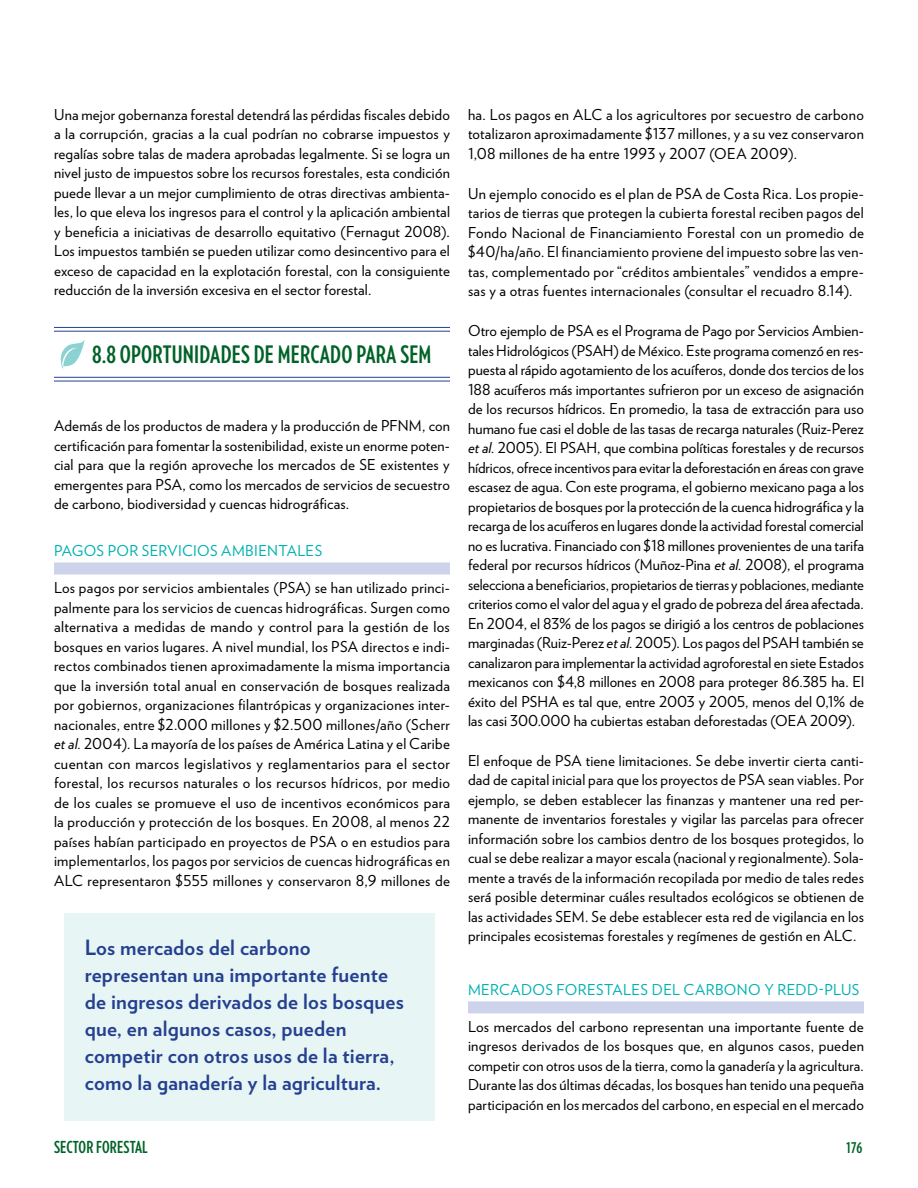
<style>
.page{position:relative;width:918px;height:1188px;background:#fff}
.page>*{position:absolute;margin:0;border:0;box-sizing:border-box;transform-origin:0 0}
.t1{font:700 24px "Verlag Compressed";letter-spacing:.01em;color:#006227}
.t2{font:700 21px/27px "Verlag";letter-spacing:.01em;color:#25408f}
.t3{font:700 16.5px "Verlag Compressed";letter-spacing:.01em;color:#006227}
.t4{font:15px/19.5px "Verlag";letter-spacing:.01em;color:#000;text-align:justify}
.t5{font:15px "Verlag";letter-spacing:.025em;color:#00b1b0}
.t6{font:700 15px "Verlag Compressed";color:#006227}
.s1{font-style:italic}
</style>
<div class="page">
<hr style="left:54px;top:327px;width:396px;height:1px;background:#25408f">
<hr style="left:54px;top:331px;width:396px;height:1px;background:#25408f">
<hr style="left:54px;top:377px;width:396px;height:1px;background:#25408f">
<hr style="left:54px;top:381px;width:396px;height:1px;background:#25408f">
<div style="left:54px;top:562px;width:396px;height:12px;background:#ccd3eb"></div>
<svg style="left:60px;top:339px;width:25px;height:30px"></svg>
<div style="left:468px;top:1001px;width:396px;height:12px;background:#ccd3eb"></div>
<div style="left:64px;top:914px;width:371px;height:207px;background:#e7f5f5"></div>
<p class="t4" style="left:54px;top:104px;width:398px">Una mejor gobernanza forestal detendrá las pérdidas fiscales debido a la corrupción, gracias a la cual podrían no cobrarse impuestos y regalías sobre talas de madera aprobadas legalmente. Si se logra un nivel justo de impuestos sobre los recursos forestales, esta condición puede llevar a un mejor cumplimiento de otras directivas ambienta&shy;les, lo que eleva los ingresos para el control y la aplicación ambiental y beneficia a iniciativas de desarrollo equitativo (Fernagut 2008).<br>Los impuestos también se pueden utilizar como desincentivo para el exceso de capacidad en la explotación forestal, con la consiguiente reducción de la inversión excesiva en el sector forestal.</p>
<p class="t1" style="left:92px;top:337px;width:39px">8.8 OPORT</p>
<p class="t1" style="left:172px;top:337px;width:196px">UNIDADES DE MERCADO PARA</p>
<p class="t1" style="left:400px;top:337px;width:33px">SE M</p>
<p class="t4" style="left:54px;top:415px;width:398px">Además de los productos de madera y la producción de PFNM, con certificación para fomentar la sostenibilidad, existe un enorme poten&shy;cial para que la región aproveche los mercados de SE existentes y emergentes para PSA, como los mercados de servicios de secuestro de carbono, biodiversidad y cuencas hidrográficas.</p>
<p class="t5" style="left:54px;top:539px;width:270px">PAGOS POR SERVICIOS AMBIENTALES</p>
<p class="t4" style="left:54px;top:577px;width:398px">Los pagos por servicios ambientales (PSA) se han utilizado princi&shy;palmente para los servicios de cuencas hidrográficas. Surgen como alternativa a medidas de mando y control para la gestión de los bosques en varios lugares. A nivel mundial, los PSA directos e indi&shy;rectos combinados tienen aproximadamente la misma importancia que la inversión total anual en conservación de bosques realizada por gobiernos, organizaciones filantrópicas y organizaciones inter&shy;nacionales, entre $2.000 millones y $2.500 millones/año (Scherr <span class="s1">et al.</span> 2004). La mayoría de los países de América Latina y el Caribe cuentan con marcos legislativos y reglamentarios para el sector forestal, los recursos naturales o los recursos hídricos, por medio de los cuales se promueve el uso de incentivos económicos para la producción y protección de los bosques. En 2008, al menos 22 países habían participado en proyectos de PSA o en estudios para implementarlos, los pagos por servicios de cuencas hidrográficas en ALC representaron $555 millones y conservaron 8,9 millones de</p>
<p class="t2" style="left:85px;top:933px;width:320px">Los mercados del carbono representan una importante fuente de ingresos derivados de los bosques que, en algunos casos, pueden competir con otros usos de la tierra, como la ganadería y la agricultura.</p>
<p class="t4" style="left:468px;top:104px;width:398px">ha. Los pagos en ALC a los agricultores por secuestro de carbono totalizaron aproximadamente $137 millones, y a su vez conservaron 1,08 millones de ha entre 1993 y 2007 (OEA 2009).</p>
<p class="t4" style="left:468px;top:183px;width:397px">Un ejemplo conocido es el plan de PSA de Costa Rica. Los propie&shy;tarios de tierras que protegen la cubierta forestal reciben pagos del Fondo Nacional de Financiamiento Forestal con un promedio de $40/ha/año. El financiamiento proviene del impuesto sobre las ven&shy;tas, complementado por “créditos ambientales” vendidos a empre&shy;sas y a otras fuentes internacionales (consultar el recuadro 8.14).</p>
<p class="t4" style="left:468px;top:320px;width:398px">Otro ejemplo de PSA es el Programa de Pago por Servicios Ambien&shy;tales Hidrológicos (PSAH) de México. Este programa comenzó en res&shy;puesta al rápido agotamiento de los acuíferos, donde dos tercios de los 188 acuíferos más importantes sufrieron por un exceso de asignación de los recursos hídricos. En promedio, la tasa de extracción para uso humano fue casi el doble de las tasas de recarga naturales (Ruiz-Perez <span class="s1">et al.</span> 2005). El PSAH, que combina políticas forestales y de recursos hídricos, ofrece incentivos para evitar la deforestación en áreas con grave escasez de agua. Con este programa, el gobierno mexicano paga a los propietarios de bosques por la protección de la cuenca hidrográfica y la recarga de los acuíferos en lugares donde la actividad forestal comercial no es lucrativa. Financiado con $18 millones provenientes de una tarifa federal por recursos hídricos (Muñoz-Pina <span class="s1">et al.</span> 2008), el programa selecciona a beneficiarios, propietarios de tierras y poblaciones, mediante criterios como el valor del agua y el grado de pobreza del área afectada.<br>En 2004, el 83% de los pagos se dirigió a los centros de poblaciones marginadas (Ruiz-Perez <span class="s1">et al.</span> 2005). Los pagos del PSAH también se canalizaron para implementar la actividad agroforestal en siete Estados mexicanos con $4,8 millones en 2008 para proteger 86.385 ha. El éxito del PSHA es tal que, entre 2003 y 2005, menos del 0,1% de las casi 300.000 ha cubiertas estaban deforestadas (OEA 2009).</p>
<p class="t4" style="left:468px;top:750px;width:398px">El enfoque de PSA tiene limitaciones. Se debe invertir cierta canti&shy;dad de capital inicial para que los proyectos de PSA sean viables. Por ejemplo, se deben establecer las finanzas y mantener una red per&shy;manente de inventarios forestales y vigilar las parcelas para ofrecer información sobre los cambios dentro de los bosques protegidos, lo cual se debe realizar a mayor escala (nacional y regionalmente). Sola&shy;mente a través de la información recopilada por medio de tales redes será posible determinar cuáles resultados ecológicos se obtienen de las actividades SEM. Se debe establecer esta red de vigilancia en los principales ecosistemas forestales y regímenes de gestión en ALC.</p>
<p class="t5" style="left:468px;top:978px;width:25px">Mercados</p>
<p class="t5" style="left:557px;top:978px;width:10px">forestales</p>
<p class="t5" style="left:652px;top:978px;width:10px">del</p>
<p class="t5" style="left:684px;top:978px;width:12px">carbono</p>
<p class="t5" style="left:764px;top:978px;width:70px">y REDD-plus</p>
<p class="t4" style="left:468px;top:1016px;width:397px">Los mercados del carbono representan una importante fuente de ingresos derivados de los bosques que, en algunos casos, pueden competir con otros usos de la tierra, como la ganadería y la agricultura.<br>Durante las dos últimas décadas, los bosques han tenido una pequeña participación en los mercados del carbono, en especial en el mercado</p>
<p class="t3" style="left:54px;top:1136px;width:95px">SECTOR FORESTAL</p>
<p class="t6" style="left:846px;top:1137px;width:18px">176</p>
</div>
